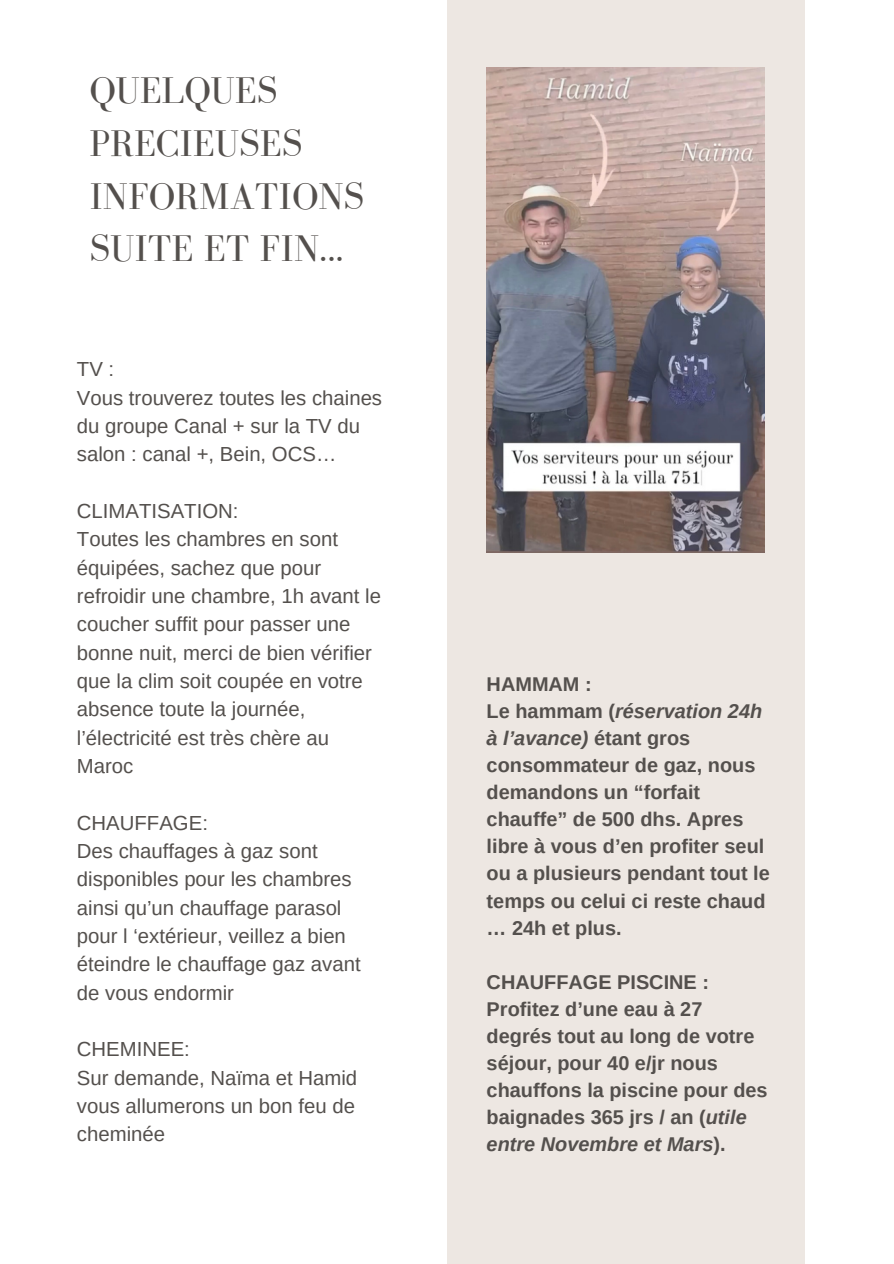
<style>
.page{position:relative;width:894px;height:1264px;background:#fff}
.page>*{position:absolute;margin:0;border:0;box-sizing:border-box;transform-origin:0 0}
.t1{font:38.1px/52.8px "Bodoni FLF";color:#54504d}
.t2{font:20.4px/28.3px "Arimo";color:#54504d}
.t3{font:700 19.95px/27px "Arimo";color:#54504d}
.s1{font-style:italic}
</style>
<div class="page">
<div style="left:446px;top:0;width:358px;height:1263px;background:#ede7e2"></div>
<img style="left:486px;top:67px;width:278px;height:485px">
<h1 class="t1" style="left:89px;top:63px;width:276px">QUELQUES<br>PRECIEUSES<br>INFORMATIONS<br>SUITE ET FIN...</h1>
<p class="t2" style="left:77px;top:355px;width:306px">TV :<br>Vous trouverez toutes les chaines du groupe Canal + sur la TV du salon : canal +, Bein, OCS…</p>
<p class="t2" style="left:77px;top:497px;width:305px">CLIMATISATION:<br>Toutes les chambres en sont équipées, sachez que pour refroidir une chambre, 1h avant le coucher suffit pour passer une bonne nuit, merci de bien vérifier que la clim soit coupée en votre absence toute la journée, l’électricité est très chère au<br>Maroc</p>
<p class="t2" style="left:77px;top:808px;width:285px">CHAUFFAGE:<br>Des chauffages à gaz sont disponibles pour les chambres ainsi qu’un chauffage parasol pour l ‘extérieur, veillez a bien éteindre le chauffage gaz avant de vous endormir</p>
<p class="t2" style="left:77px;top:1035px;width:282px">CHEMINEE:<br>Sur demande, Naïma et Hamid vous allumerons un bon feu de cheminée</p>
<p class="t3" style="left:486px;top:671px;width:285px">HAMMAM :<br>Le hammam (<span class="s1">réservation 24h à l’avance)</span> étant gros consommateur de gaz, nous demandons un “forfait chauffe” de 500 dhs. Apres libre à vous d’en profiter seul ou a plusieurs pendant tout le temps ou celui ci reste chaud … 24h et plus.</p>
<p class="t3" style="left:486px;top:968px;width:282px">CHAUFFAGE PISCINE :<br>Profitez d’une eau à 27 degrés tout au long de votre séjour, pour 40 e/jr nous chauffons la piscine pour des baignades 365 jrs / an (<span class="s1">utile entre Novembre et Mars</span>).</p>
</div>
